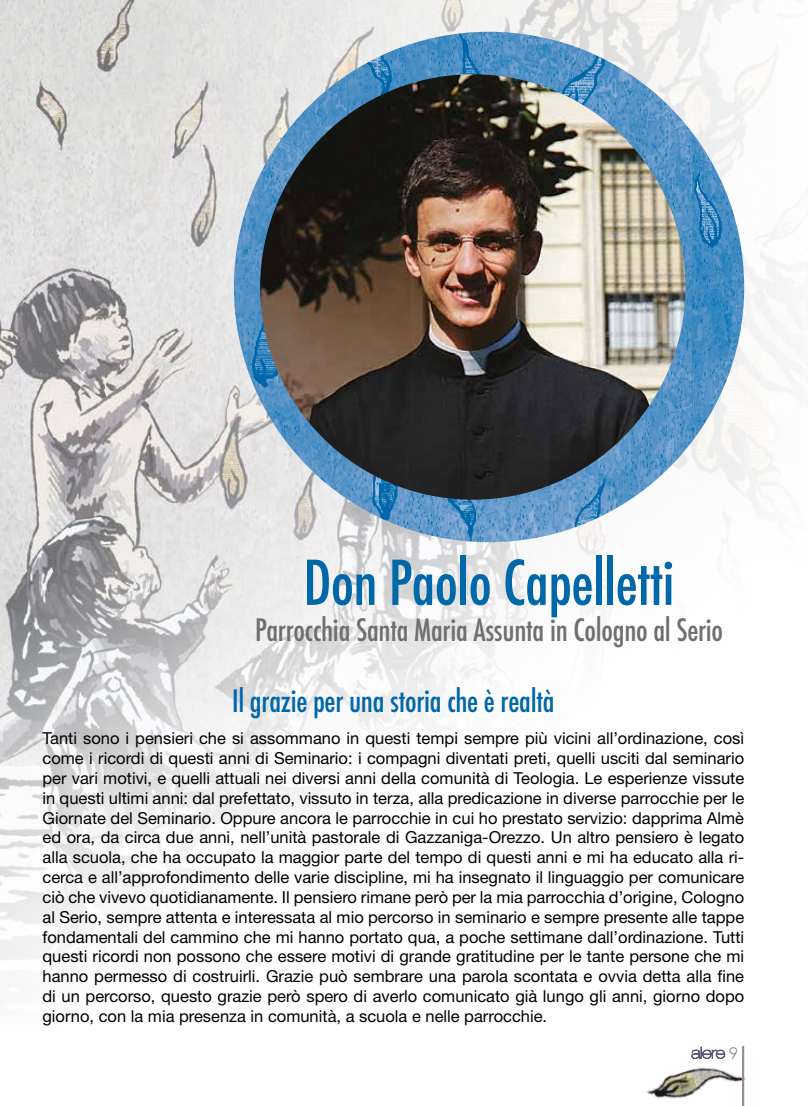
<style>
.page{position:relative;width:808px;height:1106px;background:#fff}
.page>*{position:absolute;margin:0;border:0;box-sizing:border-box;transform-origin:0 0}
.t1{font:500 condensed 60px "Futura";letter-spacing:-.01em;color:#0067a9}
.t2{font:500 condensed 30px "Futura";letter-spacing:-.01em;color:#6f6f6e}
.t3{font:500 condensed 30px "Futura";letter-spacing:-.01em;color:#0067a9}
.t4{font:16.5px/19.8px "Helvetica Neue LT Std";color:#000;text-align:justify}
.t5{font:300 16.5px "Avenir";color:#97898a}
</style>
<div class="page">
<img style="left:646px;top:1047px;width:100px;height:59px">
<img style="left:0;top:0;width:776px;height:1047px">
<img style="left:234px;top:32px;width:510px;height:510px;border-radius:255px">
<img style="left:260px;top:74px;width:425px;height:425px;border-radius:213px">
<hr style="left:742px;top:1045px;width:2px;height:61px;background:#97898a">
<svg style="left:691px;top:1046px;width:34px;height:12px"></svg>
<h1 class="t1" style="left:303px;top:544px;width:372px">Don Paolo Capelletti</h1>
<h2 class="t2" style="left:255px;top:610px;width:470px">Parrocchia Santa Maria Assunta in Cologno al Serio</h2>
<h2 class="t3" style="left:232px;top:681px;width:324px">Il grazie per una storia che è realtà</h2>
<p class="t4" style="left:43px;top:728px;width:703px">Tanti sono i pensieri che si assommano in questi tempi sempre più vicini all’ordinazione, così come i ricordi di questi anni di Seminario: i compagni diventati preti, quelli usciti dal seminario per vari motivi, e quelli attuali nei diversi anni della comunità di Teologia. Le esperienze vissute in questi ultimi anni: dal prefettato, vissuto in terza, alla predicazione in diverse parrocchie per le Giornate del Seminario. Oppure ancora le parrocchie in cui ho prestato servizio: dapprima Almè ed ora, da circa due anni, nell’unità pastorale di Gazzaniga-Orezzo. Un altro pensiero è legato alla scuola, che ha occupato la maggior parte del tempo di questi anni e mi ha educato alla ri&shy;cerca e all’approfondimento delle varie discipline, mi ha insegnato il linguaggio per comunicare ciò che vivevo quotidianamente. Il pensiero rimane però per la mia parrocchia d’origine, Cologno al Serio, sempre attenta e interessata al mio percorso in seminario e sempre presente alle tappe fondamentali del cammino che mi hanno portato qua, a poche settimane dall’ordinazione. Tutti questi ricordi non possono che essere motivi di grande gratitudine per le tante persone che mi hanno permesso di costruirli. Grazie può sembrare una parola scontata e ovvia detta alla fine di un percorso, questo grazie però spero di averlo comunicato già lungo gli anni, giorno dopo giorno, con la mia presenza in comunità, a scuola e nelle parrocchie.</p>
<p class="t5" style="left:729px;top:1043px;width:10px">9</p>
</div>
